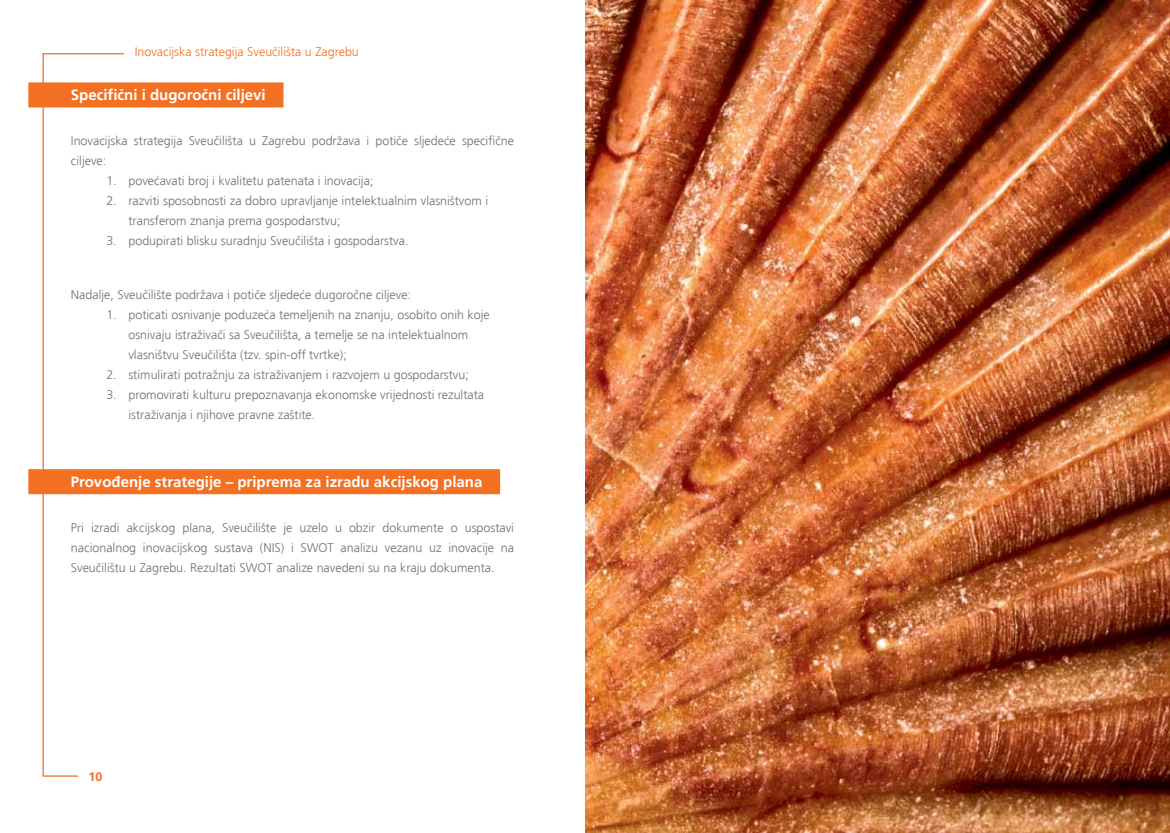
<style>
.page{position:relative;width:1170px;height:833px;background:#fff}
.page>*{position:absolute;margin:0;border:0;box-sizing:border-box;transform-origin:0 0}
.t1{font:700 15px "Frutiger";color:#fff}
.t2{font:300 12.5px/20px "Frutiger";color:#717073}
.t3{font:300 12.5px "Frutiger";color:#f36f21}
.t4{font:700 12.5px "Frutiger";color:#f36f21}
</style>
<div class="page">
<svg style="left:42px;top:53px;width:83px;height:724px"></svg>
<img style="left:585px;top:0;width:584px;height:833px">
<div style="left:28px;top:82px;width:255px;height:25px;background:#f36f21"></div>
<div style="left:28px;top:469px;width:472px;height:25px;background:#f36f21"></div>
<p class="t3" style="left:135px;top:44px;width:226px">Inovacijska strategija Sveučilišta u Zagrebu</p>
<p class="t1" style="left:71px;top:86px;width:196px">Specifični i dugoročni ciljevi</p>
<p class="t2" style="left:71px;top:131px;width:444px">Inovacijska strategija Sveučilišta u Zagrebu podržava i potiče sljedeće specifične ciljeve:</p>
<p class="t2" style="left:106px;top:171px;width:268px">1. povećavati broj i kvalitetu patenata i inovacija;</p>
<p class="t2" style="left:128px;top:191px;width:361px;text-indent:-22px">2. razviti sposobnosti za dobro upravljanje intelektualnim vlasništvom i transferom znanja prema gospodarstvu;</p>
<p class="t2" style="left:106px;top:231px;width:303px">3. podupirati blisku suradnju Sveučilišta i gospodarstva.</p>
<p class="t2" style="left:71px;top:285px;width:342px">Nadalje, Sveučilište podržava i potiče sljedeće dugoročne ciljeve:</p>
<p class="t2" style="left:128px;top:305px;width:363px;text-indent:-22px">1. poticati osnivanje poduzeća temeljenih na znanju, osobito onih koje osnivaju istraživači sa Sveučilišta, a temelje se na intelektualnom vlasništvu Sveučilišta (tzv. spin-off tvrtke);</p>
<p class="t2" style="left:106px;top:365px;width:364px">2. stimulirati potražnju za istraživanjem i razvojem u gospodarstvu;</p>
<p class="t2" style="left:128px;top:385px;width:357px;text-indent:-22px">3. promovirati kulturu prepoznavanja ekonomske vrijednosti rezultata istraživanja i njihove pravne zaštite.</p>
<p class="t1" style="left:71px;top:473px;width:413px">Provođenje strategije ∑ priprema za izradu akcijskog plana</p>
<p class="t2" style="left:71px;top:517px;width:444px;text-align:justify">Pri izradi akcijskog plana, Sveučilište je uzelo u obzir dokumente o uspostavi nacionalnog inovacijskog sustava (NIS) i SWOT analizu vezanu uz inovacije na Sveučilištu u Zagrebu. Rezultati SWOT analize navedeni su na kraju dokumenta.</p>
<p class="t4" style="left:89px;top:769px;width:15px">10</p>
</div>
